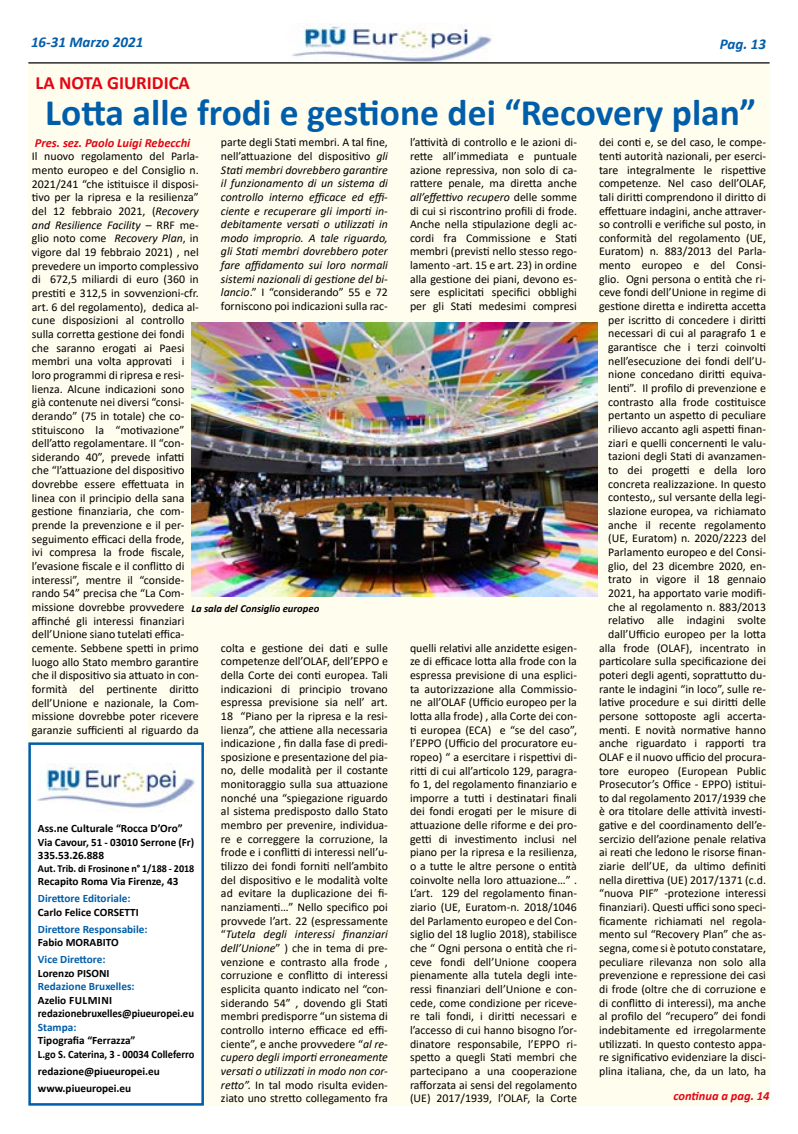
<style>
.page{position:relative;width:798px;height:1134px;background:#fff}
.page>*{position:absolute;margin:0;border:0;box-sizing:border-box;transform-origin:0 0}
.t1{font:700 37.5px "Calibri";letter-spacing:-.01em;color:#005da9}
.t2{font:700 18.75px "Calibri";color:#e30613}
.t3{font:italic 700 15px "Calibri";color:#005da9}
.t4{font:italic 700 12.5px "Calibri";color:#e30613}
.t5{font:11.88px/13.6px "Calibri";color:#000;text-align:justify}
.t6{font:italic 11.88px/13.6px "Calibri";color:#000;text-align:justify}
.t7{font:700 11.25px/13.5px "Calibri";color:#000}
.t8{font:700 11.25px "Calibri";color:#005da9}
.t9{font:700 10.62px "Calibri";color:#000;scale:.95 1}
.t10{font:italic 700 10.62px "Calibri";color:#000}
.s1{font-style:normal}
.s2{font-style:italic}
</style>
<div class="page">
<img style="left:291px;top:24px;width:201px;height:38px">
<hr style="left:28px;top:62px;width:741px;height:2px;background:#000">
<div style="left:28px;top:137px;width:741px;height:969px;background:#fffdee"></div>
<div style="left:28px;top:64px;width:741px;height:72px;background:#fffdee"></div>
<img style="left:191px;top:322px;width:406px;height:274px">
<div style="left:30px;top:744px;width:172px;height:360px;background:#fff"></div>
<div style="left:28px;top:742px;width:176px;height:364px;border:2px solid #005da9"></div>
<img style="left:37px;top:763px;width:158px;height:49px">
<p class="t3" style="left:31px;top:31px;width:114px">16-31 Marzo 2021</p>
<p class="t3" style="left:719px;top:33px;width:48px">Pag. 13</p>
<h2 class="t2" style="left:35px;top:70px;width:156px">LA NOTA GIURIDICA</h2>
<h1 class="t1" style="left:45px;top:86px;width:712px">Lotta alle frodi e gestione dei “Recovery plan”</h1>
<p class="t6" style="left:221px;top:135px;width:168px"><span class="s1">parte degli Stati membri. A tal fine, nell’attuazione del dispositivo</span> gli Stati membri dovrebbero garantire il funzionamento di un sistema di controllo interno efficace ed effi&shy;ciente e recuperare gli importi in&shy;debitamente versati o utilizzati in modo improprio. A tale riguardo, gli Stati membri dovrebbero poter fare affidamento sui loro normali sistemi nazionali di gestione del bi&shy;lancio<span class="s1">.” I “considerando” 55 e 72 forniscono poi indicazioni sulla rac-</span></p>
<p class="t4" style="left:35px;top:134px;width:157px">Pres. sez. Paolo Luigi Rebecchi</p>
<p class="t5" style="left:32px;top:149px;width:168px;text-align:left">Il nuovo regolamento del Parla&shy;mento europeo e del Consiglio n.<br>2021/241 “che istituisce il disposi&shy;tivo per la ripresa e la resilienza” del 12 febbraio 2021, (<span class="s2">Recovery and Resilience Facility</span> – RRF me&shy;glio noto come <span class="s2">Recovery Plan</span>, in vigore dal 19 febbraio 2021) , nel prevedere un importo complessivo di 672,5 miliardi di euro (360 in prestiti e 312,5 in sovvenzioni-cfr. art. 6 del regolamento), dedica al&shy;cune disposizioni al controllo sulla corretta gestione dei fondi che saranno erogati ai Paesi membri una volta approvati i loro programmi di ripresa e resi&shy;lienza. Alcune indicazioni sono già contenute nei diversi “consi&shy;derando” (75 in totale) che co&shy;stituiscono la “motivazione” dell’atto regolamentare. Il “con&shy;siderando 40”, prevede infatti che “l’attuazione del dispositivo dovrebbe essere effettuata in linea con il principio della sana gestione finanziaria, che com&shy;prende la prevenzione e il per&shy;seguimento efficaci della frode,<br>ivi compresa la frode fiscale, l’evasione fiscale e il conflitto di interessi”, mentre il “conside&shy;rando 54” precisa che “La Com&shy;missione dovrebbe provvedere affinché gli interessi finanziari dell’Unione siano tutelati effica&shy;cemente. Sebbene spetti in primo luogo allo Stato membro garantire che il dispositivo sia attuato in con&shy;formità del pertinente diritto dell’Unione e nazionale, la Com&shy;missione dovrebbe poter ricevere garanzie sufficienti al riguardo da</p>
<p class="t10" style="left:191px;top:601px;width:129px">La sala del Consiglio europeo</p>
<p class="t5" style="left:221px;top:640px;width:168px">colta e gestione dei dati e sulle competenze dell’OLAF, dell’EPPO e della Corte dei conti europea. Tali indicazioni di principio trovano espressa previsione sia nell’ art.<br>18 “Piano per la ripresa e la resi&shy;lienza”, che attiene alla necessaria indicazione , fin dalla fase di predi&shy;sposizione e presentazione del pia&shy;no, delle modalità per il costante monitoraggio sulla sua attuazione nonché una “spiegazione riguardo al sistema predisposto dallo Stato membro per prevenire, individua&shy;re e correggere la corruzione, la frode e i conflitti di interessi nell’u&shy;tilizzo dei fondi forniti nell’ambito del dispositivo e le modalità volte ad evitare la duplicazione dei fi&shy;nanziamenti…” Nello specifico poi provvede l’art. 22 (espressamente “<span class="s2">Tutela degli interessi finanziari dell’Unione</span>” ) che in tema di pre&shy;venzione e contrasto alla frode , corruzione e conflitto di interessi esplicita quanto indicato nel “con&shy;siderando 54” , dovendo gli Stati membri predisporre “un sistema di controllo interno efficace ed effi&shy;ciente”, e anche provvedere “<span class="s2">al re&shy;cupero degli importi erroneamente versati o utilizzati in modo non cor&shy;retto”.</span> In tal modo risulta eviden&shy;ziato uno stretto collegamento fra</p>
<p class="t7" style="left:38px;top:821px;width:158px">Ass.ne Culturale “Rocca D’Oro”<br>Via Cavour, 51 - 03010 Serrone (Fr)<br>335.53.26.888</p>
<p class="t9" style="left:38px;top:861px;width:166px">Aut. Trib. di Frosinone n° 1/188 - 2018</p>
<p class="t7" style="left:38px;top:875px;width:142px">Recapito Roma Via Firenze, 43</p>
<p class="t8" style="left:38px;top:891px;width:94px">Direttore Editoriale:</p>
<p class="t7" style="left:38px;top:905px;width:102px">Carlo Felice CORSETTI</p>
<p class="t8" style="left:38px;top:921px;width:111px">Direttore Responsabile:</p>
<p class="t7" style="left:38px;top:936px;width:82px">Fabio MORABITO</p>
<p class="t8" style="left:38px;top:952px;width:69px">Vice Direttore:</p>
<p class="t7" style="left:38px;top:966px;width:73px">Lorenzo PISONI</p>
<p class="t8" style="left:38px;top:979px;width:98px">Redazione Bruxelles:</p>
<p class="t7" style="left:38px;top:993px;width:157px">Azelio FULMINI redazionebruxelles@piueuropei.eu</p>
<p class="t8" style="left:38px;top:1019px;width:40px">Stampa:</p>
<p class="t7" style="left:38px;top:1034px;width:158px">Tipografia “Ferrazza”<br>L.go S. Caterina, 3 - 00034 Colleferro</p>
<p class="t7" style="left:38px;top:1062px;width:123px;line-height:17px">redazione@piueuropei.eu www.piueuropei.eu</p>
<p class="t5" style="left:410px;top:135px;width:168px">l’attività di controllo e le azioni di&shy;rette all’immediata e puntuale azione repressiva, non solo di ca&shy;rattere penale, ma diretta anche <span class="s2">all’effettivo recupero</span> delle somme di cui si riscontrino profili di frode.<br>Anche nella stipulazione degli ac&shy;cordi fra Commissione e Stati membri (previsti nello stesso rego&shy;lamento -art. 15 e art. 23) in ordine alla gestione dei piani, devono es&shy;sere esplicitati specifici obblighi per gli Stati medesimi compresi</p>
<p class="t5" style="left:410px;top:640px;width:168px">quelli relativi alle anzidette esigen&shy;ze di efficace lotta alla frode con la espressa previsione di una esplici&shy;ta autorizzazione alla Commissio&shy;ne all’OLAF (Ufficio europeo per la lotta alla frode) , alla Corte dei con&shy;ti europea (ECA) e “se del caso”, l’EPPO (Ufficio del procuratore eu&shy;ropeo) “ a esercitare i rispettivi di&shy;ritti di cui all’articolo 129, paragra&shy;fo 1, del regolamento finanziario e imporre a tutti i destinatari finali dei fondi erogati per le misure di attuazione delle riforme e dei pro&shy;getti di investimento inclusi nel piano per la ripresa e la resilienza, o a tutte le altre persone o entità coinvolte nella loro attuazione…” .<br>L’art. 129 del regolamento finan&shy;ziario (UE, Euratom-n. 2018/1046 del Parlamento europeo e del Con&shy;siglio del 18 luglio 2018), stabilisce che “ Ogni persona o entità che ri&shy;ceve fondi dell’Unione coopera pienamente alla tutela degli inte&shy;ressi finanziari dell’Unione e con&shy;cede, come condizione per riceve&shy;re tali fondi, i diritti necessari e l’accesso di cui hanno bisogno l’or&shy;dinatore responsabile, l’EPPO ri&shy;spetto a quegli Stati membri che partecipano a una cooperazione rafforzata ai sensi del regolamento (UE) 2017/1939, l’OLAF, la Corte</p>
<p class="t5" style="left:599px;top:135px;width:168px;text-align:right">dei conti e, se del caso, le compe&shy;tenti autorità nazionali, per eserci&shy;tare integralmente le rispettive competenze. Nel caso dell’OLAF, tali diritti comprendono il diritto di effettuare indagini, anche attraver&shy;so controlli e verifiche sul posto, in conformità del regolamento (UE, Euratom) n. 883/2013 del Parla&shy;mento europeo e del Consi&shy;glio. Ogni persona o entità che ri&shy;ceve fondi dell’Unione in regime di gestione diretta e indiretta accetta per iscritto di concedere i diritti necessari di cui al paragrafo 1 e garantisce che i terzi coinvolti nell’esecuzione dei fondi dell’U&shy;nione concedano diritti equiva&shy;lenti”. Il profilo di prevenzione e contrasto alla frode costituisce pertanto un aspetto di peculiare rilievo accanto agli aspetti finan&shy;ziari e quelli concernenti le valu&shy;tazioni degli Stati di avanzamen&shy;to dei progetti e della loro concreta realizzazione. In questo contesto,, sul versante della legi&shy;slazione europea, va richiamato anche il recente regolamento (UE, Euratom) n. 2020/2223 del Parlamento europeo e del Consi&shy;glio, del 23 dicembre 2020, en&shy;trato in vigore il 18 gennaio 2021, ha apportato varie modifi&shy;che al regolamento n. 883/2013 relativo alle indagini svolte dall’Ufficio europeo per la lotta alla frode (OLAF), incentrato in particolare sulla specificazione dei poteri degli agenti, soprattutto du&shy;rante le indagini “in loco”, sulle re&shy;lative procedure e sui diritti delle persone sottoposte agli accerta&shy;menti. E novità normative hanno anche riguardato i rapporti tra OLAF e il nuovo ufficio del procura&shy;tore europeo (European Public Prosecutor’s Office - EPPO) istitui&shy;to dal regolamento 2017/1939 che è ora titolare delle attività investi&shy;gative e del coordinamento dell’e&shy;sercizio dell’azione penale relativa ai reati che ledono le risorse finan&shy;ziarie dell’UE, da ultimo definiti nella direttiva (UE) 2017/1371 (c.d. “nuova PIF” -protezione interessi finanziari). Questi uffici sono speci&shy;ficamente richiamati nel regola&shy;mento sul “Recovery Plan” che as&shy;segna, come si è potuto constatare, peculiare rilevanza non solo alla prevenzione e repressione dei casi di frode (oltre che di corruzione e di conflitto di interessi), ma anche al profilo del “recupero” dei fondi indebitamente ed irregolarmente utilizzati. In questo contesto appa&shy;re significativo evidenziare la disci&shy;plina italiana, che, da un lato, ha</p>
<p class="t4" style="left:673px;top:1087px;width:98px">continua a pag. 14</p>
</div>
